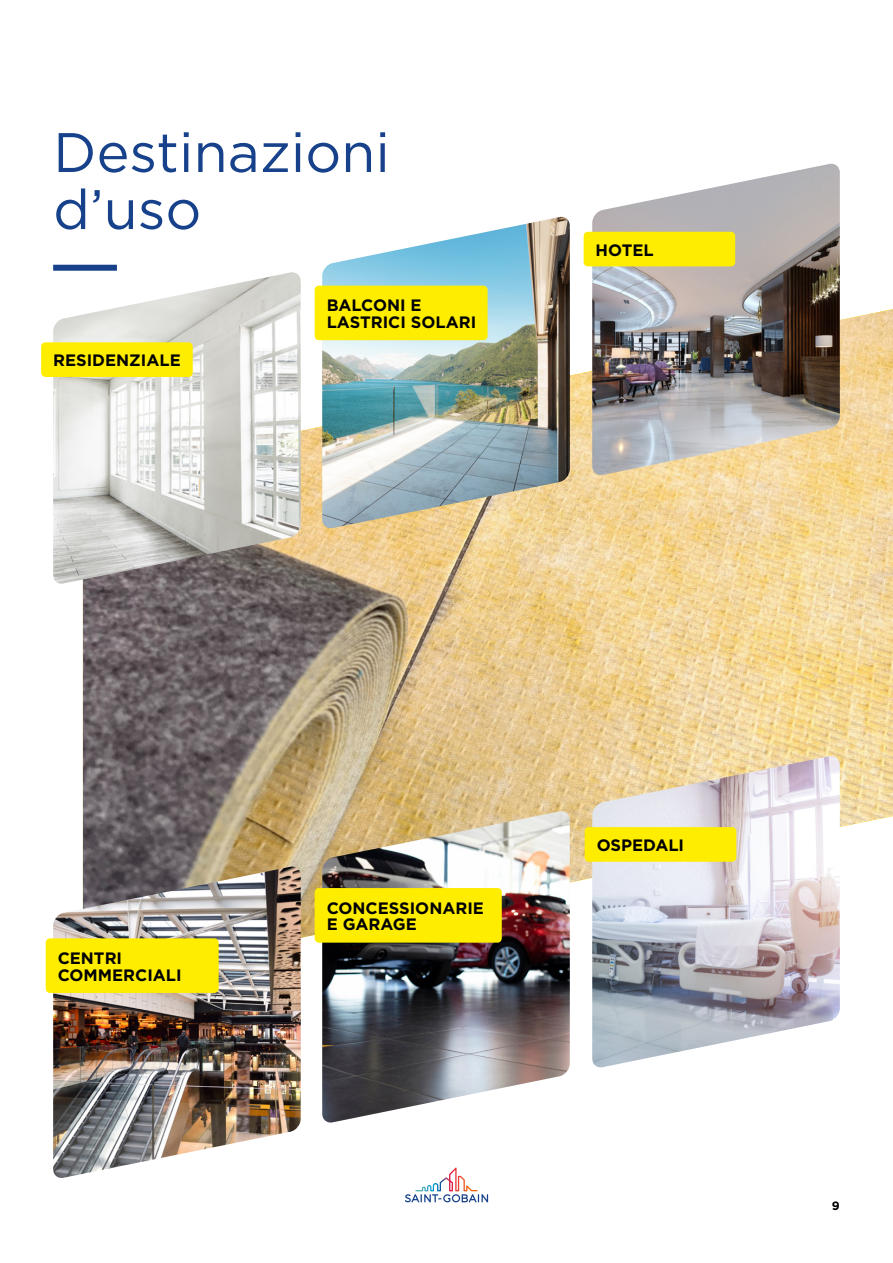
<style>
.page{position:relative;width:893px;height:1263px;background:#fff}
.page>*{position:absolute;margin:0;border:0;box-sizing:border-box;transform-origin:0 0}
.t1{font:55.5px/57px "Gotham";color:#17428b}
.t2{font:700 16.5px/16.5px "Gotham";color:#000}
.t3{font:700 12px "Gotham";color:#000}
</style>
<div class="page">
<svg style="left:405px;top:1167px;width:83px;height:35px"></svg>
<img style="left:83px;top:309px;width:810px;height:633px">
<img style="left:53px;top:272px;width:248px;height:313px">
<img style="left:53px;top:866px;width:248px;height:312px">
<img style="left:322px;top:217px;width:248px;height:312px">
<img style="left:322px;top:811px;width:248px;height:312px">
<img style="left:592px;top:164px;width:248px;height:312px">
<img style="left:592px;top:756px;width:248px;height:312px">
<div style="left:41px;top:342px;width:152px;height:35px;background:#ffed00;border-radius:4px"></div>
<div style="left:584px;top:232px;width:151px;height:34px;background:#ffed00;border-radius:4px"></div>
<div style="left:585px;top:827px;width:151px;height:35px;background:#ffed00;border-radius:4px"></div>
<div style="left:315px;top:286px;width:173px;height:54px;background:#ffed00;border-radius:4px"></div>
<div style="left:46px;top:938px;width:173px;height:55px;background:#ffed00;border-radius:4px"></div>
<div style="left:315px;top:888px;width:187px;height:55px;background:#ffed00;border-radius:4px"></div>
<div style="left:53px;top:265px;width:64px;height:6px;background:#17428b"></div>
<h1 class="t1" style="left:53px;top:123px;width:338px">Destinazioni d’uso</h1>
<p class="t2" style="left:53px;top:352px;width:129px">RESIDENZIALE</p>
<p class="t2" style="left:327px;top:297px;width:151px">BALCONI E<br>LASTRICI SOLARI</p>
<p class="t2" style="left:596px;top:241px;width:60px">HOTEL</p>
<p class="t2" style="left:58px;top:950px;width:126px">CENTRI<br>COMMERCIALI</p>
<p class="t2" style="left:327px;top:899px;width:159px">CONCESSIONARIE<br>E GARAGE</p>
<p class="t2" style="left:597px;top:837px;width:89px">OSPEDALI</p>
<p class="t3" style="left:832px;top:1197px;width:9px">9</p>
</div>
